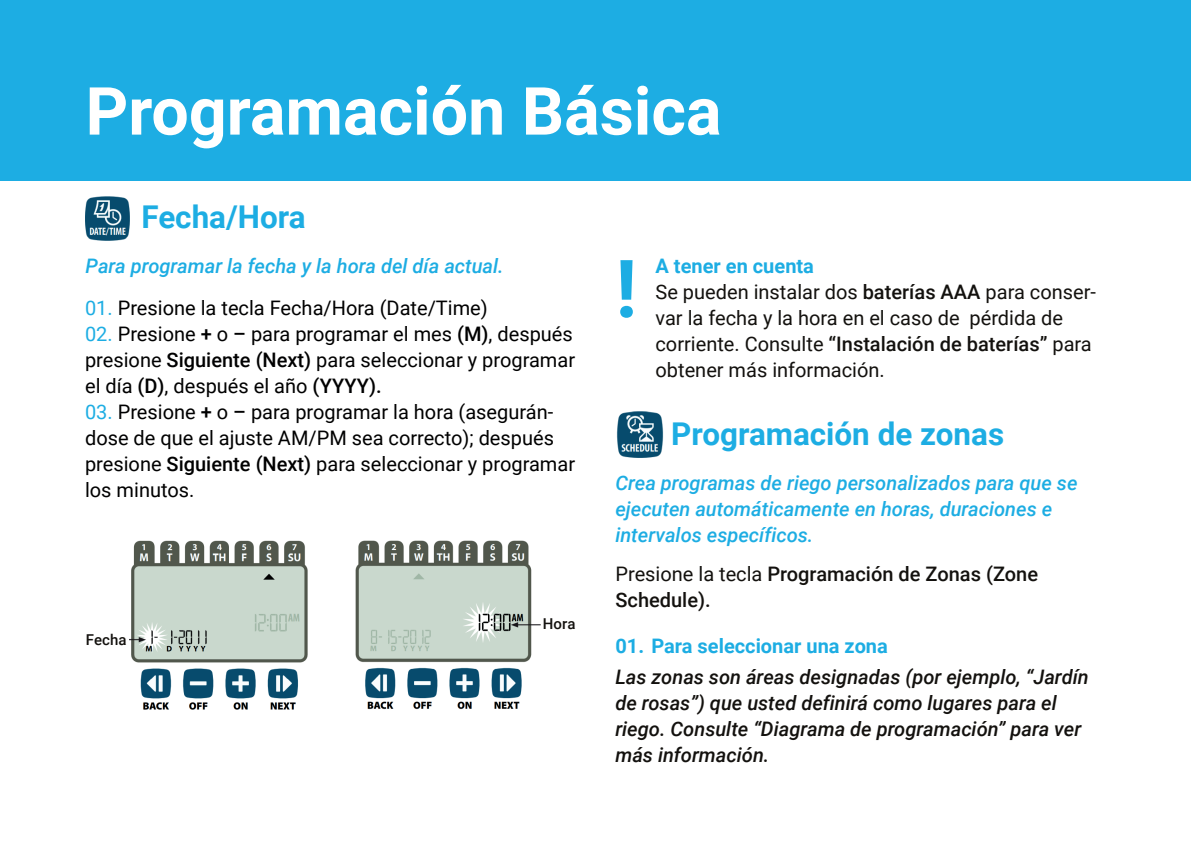
<style>
.page{position:relative;width:1191px;height:849px;background:#fff}
.page>*{position:absolute;margin:0;border:0;box-sizing:border-box;transform-origin:0 0}
.t1{font:700 66.4px "Roboto";color:#fff}
.t2{font:700 31.4px "Roboto";color:#1dade3}
.t3{font:20px/26px "Roboto";color:#000001;text-align:justify}
.t4{font:20px/26px "Roboto";color:#13110e}
.t5{font:italic 500 20px/26px "Roboto";color:#1dade3}
.t6{font:italic 500 20px/26px "Roboto";color:#13110e}
.t7{font:500 20px/26px "Roboto";color:#13110e}
.t8{font:700 20px "Roboto";color:#1dade3}
.t9{font:500 15px "Roboto";color:#13110e}
.s1{color:#1dade3}
.s2{font-weight:500}
.s3{font-weight:700;color:#1dade3}
.s4{font-weight:400}
</style>
<div class="page">
<div style="left:0;top:0;width:1191px;height:180px;background:#1dade3"></div>
<svg style="left:620px;top:260px;width:13px;height:58px"></svg>
<img style="left:86px;top:196px;width:43px;height:45px">
<img style="left:130px;top:540px;width:178px;height:170px">
<img style="left:355px;top:540px;width:186px;height:170px">
<img style="left:616px;top:411px;width:47px;height:46px">
<h1 class="t1" style="left:85px;top:64px;width:637px">Programación Básica</h1>
<h2 class="t2" style="left:141px;top:195px;width:166px">Fecha/Hora</h2>
<p class="t5" style="left:86px;top:253px;width:420px">Para programar la fecha y la hora del día actual.</p>
<p class="t3" style="left:85px;top:294px;width:404px"><span class="s1">01.</span> Presione la tecla Fecha/Hora (Date/Time)</p>
<p class="t3" style="left:85px;top:320px;width:491px"><span class="s1">02.</span> Presione <span class="s2">+</span> o <span class="s2">–</span> para programar el mes <span class="s2">(M)</span>, después presione <span class="s2">Siguiente (Next)</span> para seleccionar y programar el día <span class="s2">(D)</span>, después el año <span class="s2">(YYYY).</span></p>
<p class="t3" style="left:85px;top:398px;width:491px;text-align:left"><span class="s1">03.</span> Presione <span class="s2">+</span> o <span class="s2">–</span> para programar la hora (asegurán&shy;dose de que el ajuste AM/PM sea correcto); después presione <span class="s2">Siguiente (Next)</span> para seleccionar y programar los minutos.</p>
<p class="t9" style="left:86px;top:629px;width:42px">Fecha</p>
<p class="t9" style="left:543px;top:613px;width:34px">Hora</p>
<p class="t4" style="left:655px;top:253px;width:442px"><span class="s3">A tener en cuenta<br></span>Se pueden instalar dos <span class="s2">baterías AAA</span> para conser&shy;var la fecha y la hora en el caso de pérdida de corriente. Consulte <span class="s2">“Instalación de baterías”</span> para obtener más información.</p>
<h2 class="t2" style="left:671px;top:412px;width:334px">Programación de zonas</h2>
<p class="t5" style="left:615px;top:469px;width:464px">Crea programas de riego personalizados para que se ejecuten automáticamente en horas, duraciones e intervalos específicos.</p>
<p class="t7" style="left:615px;top:560px;width:424px"><span class="s4">Presione la tecla</span> Programación de Zonas (Zone<br>Schedule).</p>
<p class="t8" style="left:615px;top:632px;width:274px">01. Para seleccionar una zona</p>
<p class="t6" style="left:615px;top:663px;width:475px">Las zonas son áreas designadas (por ejemplo, “Jardín de rosas”) que usted definirá como lugares para el riego. Consulte “Diagrama de programación” para ver más información.</p>
</div>
